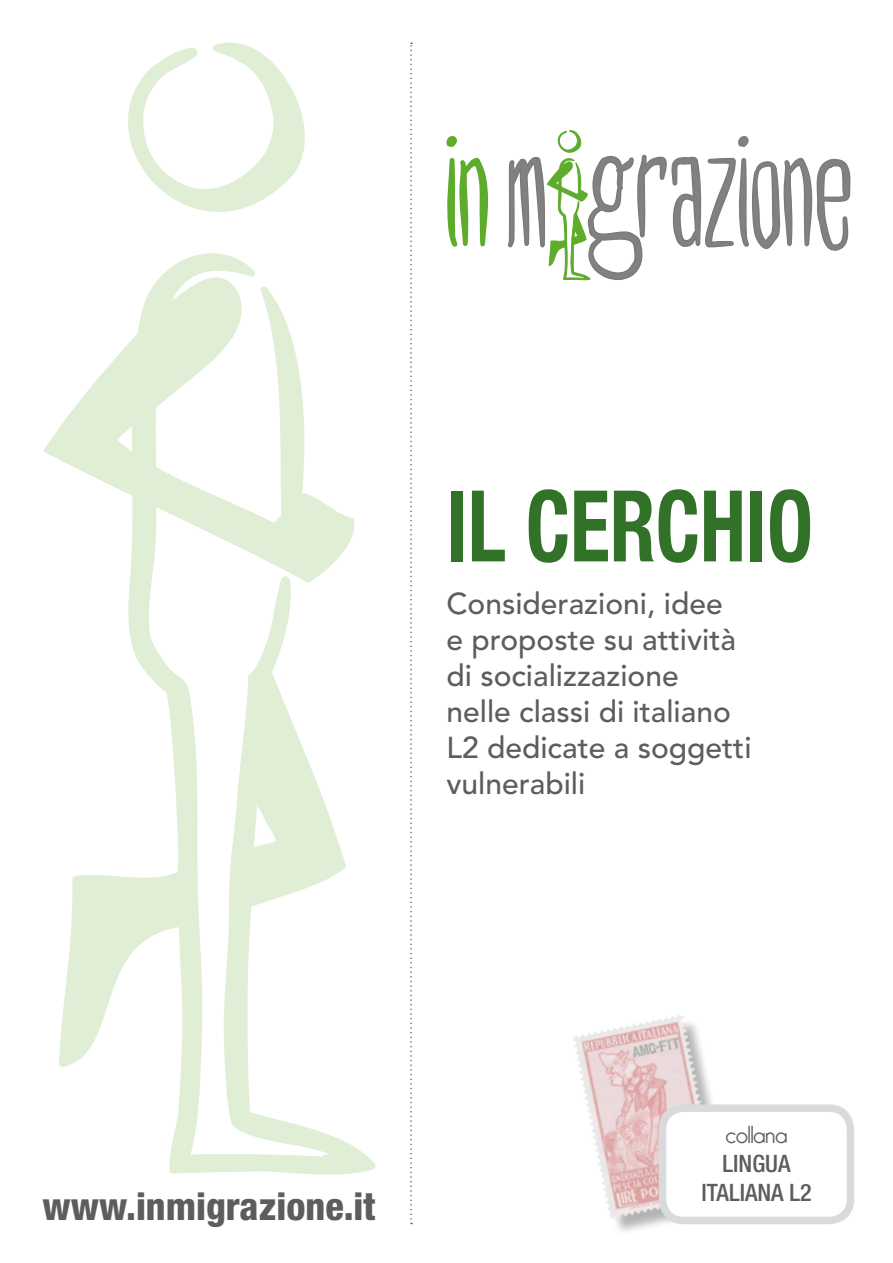
<style>
.page{position:relative;width:893px;height:1263px;background:#fff}
.page>*{position:absolute;margin:0;border:0;box-sizing:border-box;transform-origin:0 0}
.t1{font:700 condensed 99px "Helvetica Neue LT Std";color:#317128;scale:.83 1}
.t2{font:800 condensed 38.25px "Helvetica Neue LT Std";color:#5d5d5f}
.t3{font:500 30px/36px "Avenir LT Std";color:#5d5d5f}
.t4{font:500 condensed 24px/28.8px "Helvetica Neue LT Std";color:#5d5d5f;text-align:center}
.t5{font:300 24px "Bellerose";color:#5d5d5f}
</style>
<div class="page">
<svg style="left:446px;top:136px;width:11px;height:11px"></svg>
<svg style="left:447px;top:157px;width:42px;height:90px"></svg>
<svg style="left:507px;top:130px;width:343px;height:150px"></svg>
<div style="left:575px;top:1015px;width:162px;height:219px;background:#000;opacity:.75"></div>
<img style="left:573px;top:1015px;width:149px;height:205px">
<div style="left:662px;top:1108px;width:188px;height:112px;background:#fff;border-radius:21px"></div>
<div style="left:659px;top:1104px;width:195px;height:120px;border:8px solid #d9dadb;border-radius:21px"></div>
<svg style="left:128px;top:43px;width:177px;height:169px"></svg>
<svg style="left:43px;top:253px;width:333px;height:922px"></svg>
<svg style="left:410px;top:43px;width:2px;height:1181px"></svg>
<h1 class="t1" style="left:446px;top:466px;width:443px">IL CERCHIO</h1>
<p class="t3" style="left:446px;top:587px;width:307px">Considerazioni, idee<br>e proposte su attività di socializzazione<br>nelle classi di italiano<br>L2 dedicate a soggetti vulnerabili</p>
<p class="t2" style="left:43px;top:1183px;width:335px">www.inmigrazione.it</p>
<p class="t5" style="left:726px;top:1121px;width:63px">collana</p>
<p class="t4" style="left:701px;top:1149px;width:112px">LINGUA<br>ITALIANA L2</p>
</div>
